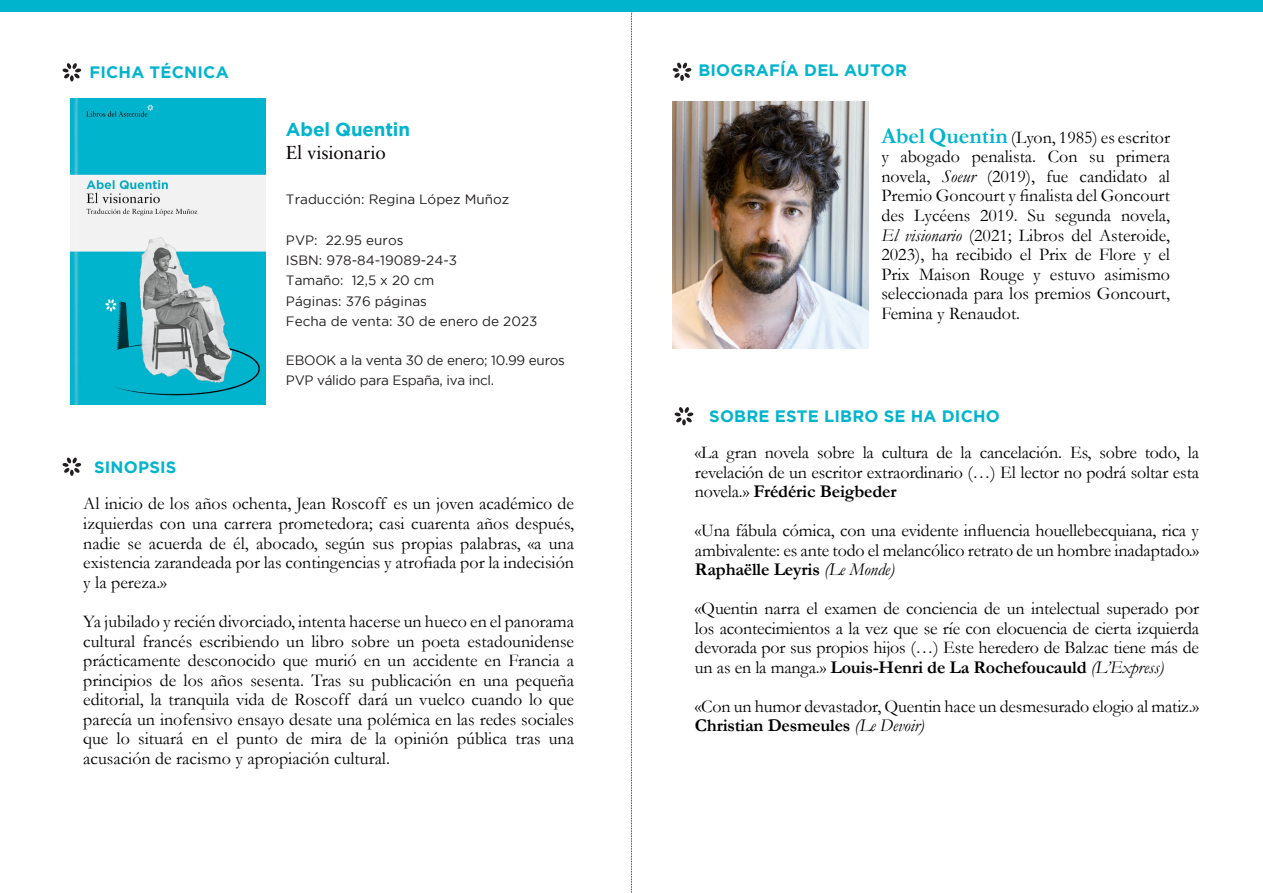
<style>
.page{position:relative;width:1263px;height:893px;background:#fff}
.page>*{position:absolute;margin:0;border:0;box-sizing:border-box;transform-origin:0 0}
.t1{font:18.75px "Sabon LT Std";letter-spacing:-.01em;color:#050000}
.t2{font:700 18.75px "Gotham";letter-spacing:-.01em;color:#00b4cd}
.t3{font:18px/19.5px "Garamond";letter-spacing:-.01em;color:#000;text-align:justify}
.t4{font:700 16.5px "Gotham";letter-spacing:.015em;color:#00b4cd}
.t5{font:13.5px "Gotham";color:#231f20}
.t6{font:13.5px "Gotham";letter-spacing:-.02em;color:#231f20}
.s1{font-weight:700;font-size:22.5px;color:#00b4cd}
.s2{font-style:italic}
.s3{font-weight:700}
</style>
<div class="page">
<svg style="left:631px;top:12px;width:1px;height:881px"></svg>
<div style="left:0;top:0;width:1263px;height:12px;background:#00b4cd"></div>
<svg style="left:672px;top:63px;width:19px;height:18px"></svg>
<svg style="left:62px;top:63px;width:19px;height:19px"></svg>
<img style="left:70px;top:99px;width:196px;height:305px">
<img style="left:673px;top:101px;width:195px;height:248px">
<svg style="left:674px;top:407px;width:19px;height:19px"></svg>
<svg style="left:62px;top:458px;width:19px;height:18px"></svg>
<p class="t4" style="left:89px;top:63px;width:141px">FICHA TÉCNICA</p>
<p class="t4" style="left:698px;top:60px;width:210px">BIOGRAFÍA DEL AUTOR</p>
<p class="t4" style="left:94px;top:457px;width:84px">SINOPSIS</p>
<p class="t2" style="left:286px;top:118px;width:126px">Abel Quentin</p>
<p class="t1" style="left:286px;top:142px;width:101px">El visionario</p>
<p class="t5" style="left:286px;top:191px;width:225px">Traducción: Regina López Muñoz</p>
<p class="t5" style="left:286px;top:232px;width:119px">PVP: 22.95 euros</p>
<p class="t5" style="left:286px;top:253px;width:173px">ISBN: 978-84-19089-24-3</p>
<p class="t5" style="left:286px;top:273px;width:150px">Tamaño: 12,5 x 20 cm</p>
<p class="t5" style="left:286px;top:294px;width:142px">Páginas: 376 páginas</p>
<p class="t5" style="left:286px;top:314px;width:253px">Fecha de venta: 30 de enero de 2023</p>
<p class="t6" style="left:286px;top:352px;width:281px">EBOOK a la venta 30 de enero; 10.99 euros</p>
<p class="t6" style="left:286px;top:373px;width:210px">PVP válido para España, iva incl.</p>
<p class="t3" style="left:83px;top:493px;width:492px">Al inicio de los años ochenta, Jean Roscoff es un joven académico de izquierdas con una carrera prometedora; casi cuarenta años después, nadie se acuerda de él, abocado, según sus propias palabras, «a una existencia zarandeada por las contingencias y atrofiada por la indecisión y la pereza.»</p>
<p class="t3" style="left:83px;top:611px;width:492px">Ya jubilado y recién divorciado, intenta hacerse un hueco en el panorama cultural francés escribiendo un libro sobre un poeta estadounidense prácticamente desconocido que murió en un accidente en Francia a principios de los años sesenta. Tras su publicación en una pequeña editorial, la tranquila vida de Roscoff dará un vuelco cuando lo que parecía un inofensivo ensayo desate una polémica en las redes sociales que lo situará en el punto de mira de la opinión pública tras una acusación de racismo y apropiación cultural.</p>
<p class="t3" style="left:881px;top:127px;width:290px"><span class="s1">Abel Quentin</span> (Lyon, 1985) es escritor y abogado penalista. Con su primera novela, <span class="s2">Soeur</span> (2019), fue candidato al Premio Goncourt y finalista del Goncourt des Lycéens 2019. Su segunda novela, <span class="s2">El visionario</span> (2021; Libros del Asteroide, 2023), ha recibido el Prix de Flore y el Prix Maison Rouge y estuvo asimismo seleccionada para los premios Goncourt, Femina y Renaudot.</p>
<p class="t4" style="left:709px;top:407px;width:292px">SOBRE ESTE LIBRO SE HA DICHO</p>
<p class="t3" style="left:695px;top:442px;width:506px">«La gran novela sobre la cultura de la cancelación. Es, sobre todo, la revelación de un escritor extraordinario (…) El lector no podrá soltar esta novela.» <span class="s3">Frédéric Beigbeder</span></p>
<p class="t3" style="left:695px;top:520px;width:506px">«Una fábula cómica, con una evidente influencia houellebecquiana, rica y ambivalente: es ante todo el melancólico retrato de un hombre inadaptado.» <span class="s3">Raphaëlle Leyris</span> <span class="s2">(Le Monde)</span></p>
<p class="t3" style="left:695px;top:598px;width:506px">«Quentin narra el examen de conciencia de un intelectual superado por los acontecimientos a la vez que se ríe con elocuencia de cierta izquierda devorada por sus propios hijos (…) Este heredero de Balzac tiene más de un as en la manga.» <span class="s3">Louis-Henri de La Rochefoucauld</span> <span class="s2">(L’Express)</span></p>
<p class="t3" style="left:695px;top:696px;width:506px">«Con un humor devastador, Quentin hace un desmesurado elogio al matiz.»<br><span class="s3">Christian Desmeules</span> <span class="s2">(Le Devoir)</span></p>
</div>
